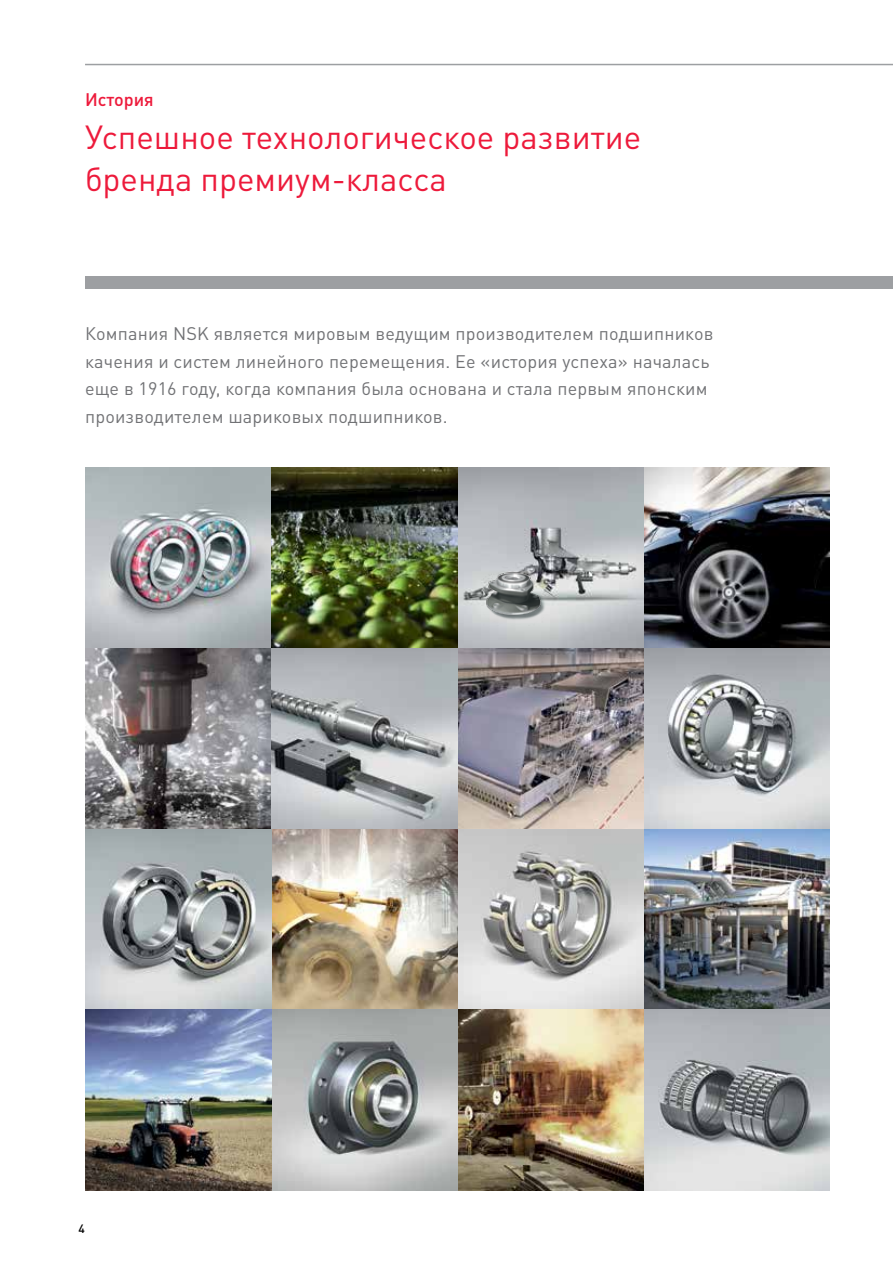
<style>
.page{position:relative;width:893px;height:1263px;background:#fff}
.page>*{position:absolute;margin:0;border:0;box-sizing:border-box;transform-origin:0 0}
.t1{font:33px/42.5px "DIN Pro";color:#ed1a3b}
.t2{font:18px/27.6px "DIN Pro";letter-spacing:.01em;color:#717275}
.t3{font:500 18px "DIN Pro";color:#ed1a3b}
.t4{font:500 12px "DIN Pro";color:#000}
</style>
<div class="page">
<div style="left:85px;top:276px;width:808px;height:13px;background:#9d9fa2"></div>
<img style="left:643px;top:468px;width:186px;height:180px">
<svg style="left:457px;top:468px;width:186px;height:180px;background:#b3b7ba"></svg>
<svg style="left:85px;top:468px;width:186px;height:180px;background:#aaafb3"></svg>
<img style="left:271px;top:468px;width:186px;height:180px">
<svg style="left:85px;top:648px;width:186px;height:181px;background:#7c797c"></svg>
<svg style="left:643px;top:648px;width:186px;height:181px;background:#b1b4b7"></svg>
<svg style="left:457px;top:648px;width:186px;height:181px;background:#968e90"></svg>
<svg style="left:271px;top:648px;width:186px;height:181px;background:#a7aaad"></svg>
<img style="left:643px;top:829px;width:186px;height:181px">
<svg style="left:457px;top:829px;width:186px;height:181px;background:#c0c0bf"></svg>
<img style="left:271px;top:829px;width:186px;height:181px">
<svg style="left:643px;top:1010px;width:186px;height:181px;background:#a9acaf"></svg>
<img style="left:457px;top:1010px;width:186px;height:181px">
<svg style="left:85px;top:829px;width:186px;height:181px;background:#a5aaac"></svg>
<svg style="left:271px;top:1010px;width:186px;height:181px;background:#a2a5a5"></svg>
<img style="left:85px;top:1010px;width:186px;height:181px">
<hr style="left:85px;top:64px;width:808px;height:1px;background:#9d9fa2">
<img style="left:484px;top:567px;width:63px;height:58px">
<p class="t3" style="left:85px;top:88px;width:70px">История</p>
<h1 class="t1" style="left:85px;top:114px;width:558px">Успешное технологическое развитие бренда премиум-класса</h1>
<p class="t2" style="left:85px;top:319px;width:630px">Компания NSK является мировым ведущим производителем подшипников качения и систем линейного перемещения. Ее «история успеха» началась еще в 1916 году, когда компания была основана и стала первым японским производителем шариковых подшипников.</p>
<p class="t4" style="left:79px;top:1221px;width:8px">4</p>
</div>
